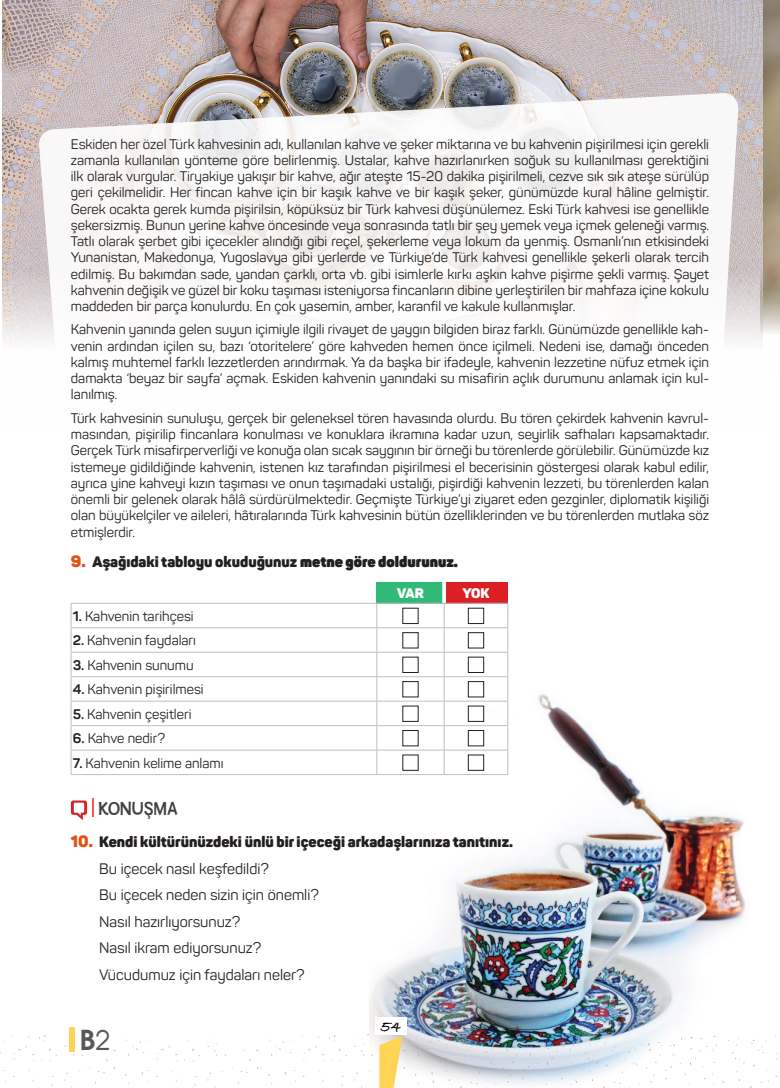
<style>
.page{position:relative;width:780px;height:1088px;background:#fff}
.page>*{position:absolute;margin:0;border:0;box-sizing:border-box;transform-origin:0 0}
.t1{font:700 27px "Avalon";color:#5a5758}
.t2{font:18.75px "Billy";color:#444041}
.t3{font:700 16.25px "Bradley Hand ITCTT";color:#05060b}
.t4{font:15px/26.5px "Panton";color:#241f1f}
.t5{font:900 15px "Panton";color:#241f1f}
.t6{font:13.75px/16.2px "Panton";color:#241f1f;text-align:justify}
.t7{font:900 13.75px "Panton";letter-spacing:-.02em;color:#fff}
.t8{font:700 13.75px "Bradley Hand ITCTT";color:#05060b}
.s1{font-size:16.25px;color:#e0541a}
.s2{font-weight:800}
.s3{font-weight:700}
.s4{font-weight:900;font-size:16.25px;color:#e0541a}
.s5{font-weight:900}
.s6{font-family:"Avalon Plain";font-weight:400}
</style>
<div class="page">
<img style="left:762px;top:0;width:18px;height:343px">
<img style="left:2px;top:0;width:760px;height:345px">
<svg style="left:39px;top:93px;width:699px;height:252px"></svg>
<img style="left:369px;top:625px;width:377px;height:458px">
<div style="left:377px;top:582px;width:67px;height:21px;background:#31ba77"></div>
<div style="left:444px;top:582px;width:64px;height:21px;background:#dc1f25"></div>
<svg style="left:442px;top:582px;width:4px;height:21px"></svg>
<hr style="left:71px;top:603px;width:306px;height:1px;background:#c0bfc1">
<hr style="left:71px;top:627px;width:306px;height:1px;background:#c0bfc1">
<hr style="left:71px;top:652px;width:306px;height:1px;background:#c0bfc1">
<hr style="left:71px;top:676px;width:306px;height:1px;background:#c0bfc1">
<hr style="left:71px;top:701px;width:305px;height:1px;background:#c0bfc1">
<hr style="left:71px;top:725px;width:306px;height:1px;background:#c0bfc1">
<svg style="left:71px;top:604px;width:1px;height:170px"></svg>
<hr style="left:71px;top:750px;width:305px;height:1px;background:#c0bfc1">
<hr style="left:71px;top:774px;width:306px;height:1px;background:#c0bfc1">
<hr style="left:377px;top:603px;width:67px;height:1px;background:#c0bfc1">
<hr style="left:444px;top:603px;width:64px;height:1px;background:#c0bfc1">
<hr style="left:377px;top:627px;width:67px;height:1px;background:#c0bfc1">
<hr style="left:444px;top:627px;width:64px;height:1px;background:#c0bfc1">
<hr style="left:377px;top:652px;width:67px;height:1px;background:#c0bfc1">
<hr style="left:444px;top:652px;width:64px;height:1px;background:#c0bfc1">
<hr style="left:377px;top:676px;width:67px;height:1px;background:#c0bfc1">
<hr style="left:444px;top:676px;width:64px;height:1px;background:#c0bfc1">
<hr style="left:376px;top:701px;width:68px;height:1px;background:#c0bfc1">
<hr style="left:444px;top:701px;width:64px;height:1px;background:#c0bfc1">
<hr style="left:377px;top:725px;width:67px;height:1px;background:#c0bfc1">
<hr style="left:444px;top:725px;width:64px;height:1px;background:#c0bfc1">
<hr style="left:376px;top:750px;width:68px;height:1px;background:#c0bfc1">
<svg style="left:376px;top:603px;width:1px;height:171px"></svg>
<hr style="left:444px;top:750px;width:64px;height:1px;background:#c0bfc1">
<svg style="left:444px;top:603px;width:1px;height:171px"></svg>
<svg style="left:507px;top:603px;width:1px;height:171px"></svg>
<hr style="left:377px;top:774px;width:67px;height:1px;background:#c0bfc1">
<hr style="left:444px;top:774px;width:64px;height:1px;background:#c0bfc1">
<div style="left:402px;top:608px;width:16px;height:16px;border:1px solid #241f1f"></div>
<div style="left:468px;top:608px;width:16px;height:16px;border:1px solid #241f1f"></div>
<div style="left:403px;top:633px;width:15px;height:15px;background:#fff"></div>
<div style="left:402px;top:632px;width:16px;height:16px;border:1px solid #241f1f"></div>
<div style="left:468px;top:633px;width:15px;height:15px;background:#fff"></div>
<div style="left:468px;top:632px;width:16px;height:16px;border:1px solid #241f1f"></div>
<div style="left:403px;top:657px;width:15px;height:15px;background:#fff"></div>
<div style="left:402px;top:657px;width:16px;height:16px;border:1px solid #241f1f"></div>
<div style="left:468px;top:657px;width:15px;height:15px;background:#fff"></div>
<div style="left:468px;top:657px;width:16px;height:16px;border:1px solid #241f1f"></div>
<div style="left:403px;top:681px;width:15px;height:16px;background:#fff"></div>
<div style="left:402px;top:681px;width:16px;height:16px;border:1px solid #241f1f"></div>
<div style="left:468px;top:681px;width:15px;height:16px;background:#fff"></div>
<div style="left:468px;top:681px;width:16px;height:16px;border:1px solid #241f1f"></div>
<div style="left:403px;top:706px;width:15px;height:15px;background:#fff"></div>
<div style="left:468px;top:706px;width:15px;height:15px;background:#fff"></div>
<div style="left:468px;top:706px;width:16px;height:15px;border:1px solid #241f1f"></div>
<div style="left:403px;top:730px;width:15px;height:16px;background:#fff"></div>
<div style="left:402px;top:730px;width:16px;height:16px;border:1px solid #241f1f"></div>
<div style="left:468px;top:730px;width:15px;height:16px;background:#fff"></div>
<div style="left:468px;top:730px;width:16px;height:16px;border:1px solid #241f1f"></div>
<div style="left:403px;top:755px;width:15px;height:15px;background:#fff"></div>
<div style="left:468px;top:755px;width:15px;height:15px;background:#fff"></div>
<div style="left:468px;top:755px;width:16px;height:15px;border:1px solid #241f1f"></div>
<svg style="left:71px;top:798px;width:23px;height:22px"></svg>
<svg style="left:12px;top:1035px;width:45px;height:27px"></svg>
<svg style="left:64px;top:1039px;width:11px;height:17px"></svg>
<svg style="left:126px;top:1039px;width:21px;height:17px"></svg>
<svg style="left:156px;top:1045px;width:22px;height:16px"></svg>
<svg style="left:207px;top:1039px;width:11px;height:17px"></svg>
<svg style="left:303px;top:1045px;width:13px;height:14px"></svg>
<svg style="left:269px;top:1039px;width:25px;height:17px"></svg>
<img style="left:415px;top:1038px;width:161px;height:50px">
<svg style="left:584px;top:1035px;width:184px;height:53px"></svg>
<svg style="left:354px;top:1033px;width:51px;height:55px"></svg>
<div style="left:70px;top:1027px;width:5px;height:25px;background:#ffd455"></div>
<div style="left:375px;top:1017px;width:32px;height:18px;background:#fff"></div>
<p class="t6" style="left:71px;top:136px;width:639px">Eskiden her özel Türk kahvesinin adı, kullanılan kahve ve şeker miktarına ve bu kahvenin pişirilmesi için gerekli zamanla kullanılan yönteme göre belirlenmiş. Ustalar, kahve hazırlanırken soğuk su kullanılması gerektiğini ilk olarak vurgular. Tiryakiye yakışır bir kahve, ağır ateşte 15-20 dakika pişirilmeli, cezve sık sık ateşe sürülüp geri çekilmelidir. Her fincan kahve için bir kaşık kahve ve bir kaşık şeker, günümüzde kural hâline gelmiştir.<br>Gerek ocakta gerek kumda pişirilsin, köpüksüz bir Türk kahvesi düşünülemez. Eski Türk kahvesi ise genellikle şekersizmiş. Bunun yerine kahve öncesinde veya sonrasında tatlı bir şey yemek veya içmek geleneği varmış.<br>Tatlı olarak şerbet gibi içecekler alındığı gibi reçel, şekerleme veya lokum da yenmiş. Osmanlı’nın etkisindeki Yunanistan, Makedonya, Yugoslavya gibi yerlerde ve Türkiye’de Türk kahvesi genellikle şekerli olarak tercih edilmiş. Bu bakımdan sade, yandan çarklı, orta vb. gibi isimlerle kırkı aşkın kahve pişirme şekli varmış. Şayet kahvenin değişik ve güzel bir koku taşıması isteniyorsa fincanların dibine yerleştirilen bir mahfaza içine kokulu maddeden bir parça konulurdu. En çok yasemin, amber, karanfil ve kakule kullanmışlar.</p>
<p class="t6" style="left:71px;top:321px;width:639px">Kahvenin yanında gelen suyun içimiyle ilgili rivayet de yaygın bilgiden biraz farklı. Günümüzde genellikle kah&shy;venin ardından içilen su, bazı ‘otoritelere’ göre kahveden hemen önce içilmeli. Nedeni ise, damağı önceden kalmış muhtemel farklı lezzetlerden arındırmak. Ya da başka bir ifadeyle, kahvenin lezzetine nüfuz etmek için damakta ‘beyaz bir sayfa’ açmak. Eskiden kahvenin yanındaki su misafirin açlık durumunu anlamak için kul&shy;lanılmış.</p>
<p class="t6" style="left:71px;top:410px;width:639px">Türk kahvesinin sunuluşu, gerçek bir geleneksel tören havasında olurdu. Bu tören çekirdek kahvenin kavrul&shy;masından, pişirilip fincanlara konulması ve konuklara ikramına kadar uzun, seyirlik safhaları kapsamaktadır.<br>Gerçek Türk misafirperverliği ve konuğa olan sıcak saygının bir örneği bu törenlerde görülebilir. Günümüzde kız istemeye gidildiğinde kahvenin, istenen kız tarafından pişirilmesi el becerisinin göstergesi olarak kabul edilir, ayrıca yine kahveyi kızın taşıması ve onun taşımadaki ustalığı, pişirdiği kahvenin lezzeti, bu törenlerden kalan önemli bir gelenek olarak hâlâ sürdürülmektedir. Geçmişte Türkiye’yi ziyaret eden gezginler, diplomatik kişiliği olan büyükelçiler ve aileleri, hâtıralarında Türk kahvesinin bütün özelliklerinden ve bu törenlerden mutlaka söz etmişlerdir.</p>
<p class="t5" style="left:71px;top:552px;width:388px"><span class="s1">9.</span> Aşağıdaki tabloyu okuduğunuz <span class="s2">metne göre doldurunuz.</span></p>
<p class="t7" style="left:397px;top:584px;width:28px">VAR</p>
<p class="t7" style="left:462px;top:584px;width:29px">YOK</p>
<p class="t6" style="left:73px;top:608px;width:122px"><span class="s3">1.</span> Kahvenin tarihçesi</p>
<p class="t6" style="left:73px;top:632px;width:125px"><span class="s3">2.</span> Kahvenin faydaları</p>
<p class="t6" style="left:73px;top:657px;width:122px"><span class="s3">3.</span> Kahvenin sunumu</p>
<p class="t6" style="left:73px;top:681px;width:132px"><span class="s3">4.</span> Kahvenin pişirilmesi</p>
<p class="t6" style="left:73px;top:705px;width:120px"><span class="s3">5.</span> Kahvenin çeşitleri</p>
<p class="t6" style="left:73px;top:730px;width:94px"><span class="s3">6.</span> Kahve nedir?</p>
<p class="t6" style="left:73px;top:754px;width:152px"><span class="s3">7.</span> Kahvenin kelime anlamı</p>
<h2 class="t2" style="left:98px;top:798px;width:81px">KONUŞMA</h2>
<p class="t4" style="left:99px;top:829px;width:415px;text-indent:-28px"><span class="s4">10.</span> <span class="s5">Kendi kültürünüzdeki ünlü bir içeceği arkadaşlarınıza tanıtınız.<br></span>Bu içecek nasıl keşfedildi?<br>Bu içecek neden sizin için önemli?<br>Nasıl hazırlıyorsunuz?<br>Nasıl ikram ediyorsunuz?<br>Vücudumuz için faydaları neler?</p>
<p class="t3" style="left:381px;top:1014px;width:22px">54</p>
<h1 class="t1" style="left:80px;top:1021px;width:32px">B<span class="s6">2</span></h1>
<p class="t8" style="left:381px;top:1018px;width:19px">54</p>
</div>
